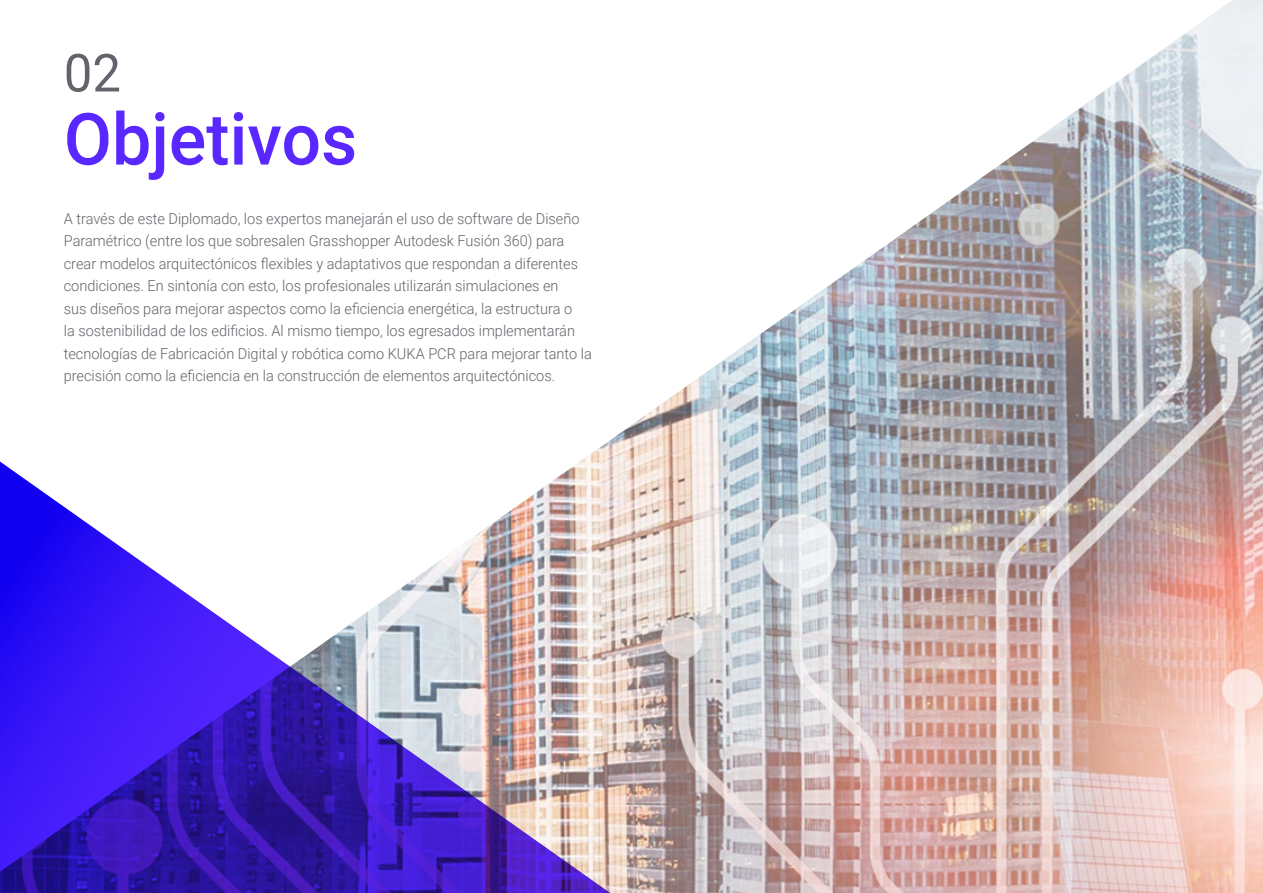
<style>
.page{position:relative;width:1263px;height:893px;background:#fff}
.page>*{position:absolute;margin:0;border:0;box-sizing:border-box;transform-origin:0 0}
.t1{font:500 72px "Roboto";color:#5927ff}
.t2{font:52.5px "Roboto";color:#61646a}
.t3{font:300 15px/22.5px "Roboto";color:#61646a}
</style>
<div class="page">
<img style="left:602px;top:0;width:661px;height:893px">
<img style="left:0;top:446px;width:640px;height:447px">
<h2 class="t2" style="left:64px;top:36px;width:59px">02</h2>
<h1 class="t1" style="left:64px;top:89px;width:295px">Objetivos</h1>
<p class="t3" style="left:64px;top:207px;width:529px">A través de este Diplomado, los expertos manejarán el uso de software de Diseño Paramétrico (entre los que sobresalen Grasshopper Autodesk Fusión 360) para crear modelos arquitectónicos flexibles y adaptativos que respondan a diferentes condiciones. En sintonía con esto, los profesionales utilizarán simulaciones en<br>sus diseños para mejorar aspectos como la eficiencia energética, la estructura o<br>la sostenibilidad de los edificios. Al mismo tiempo, los egresados implementarán tecnologías de Fabricación Digital y robótica como KUKA PCR para mejorar tanto la precisión como la eficiencia en la construcción de elementos arquitectónicos.</p>
</div>
